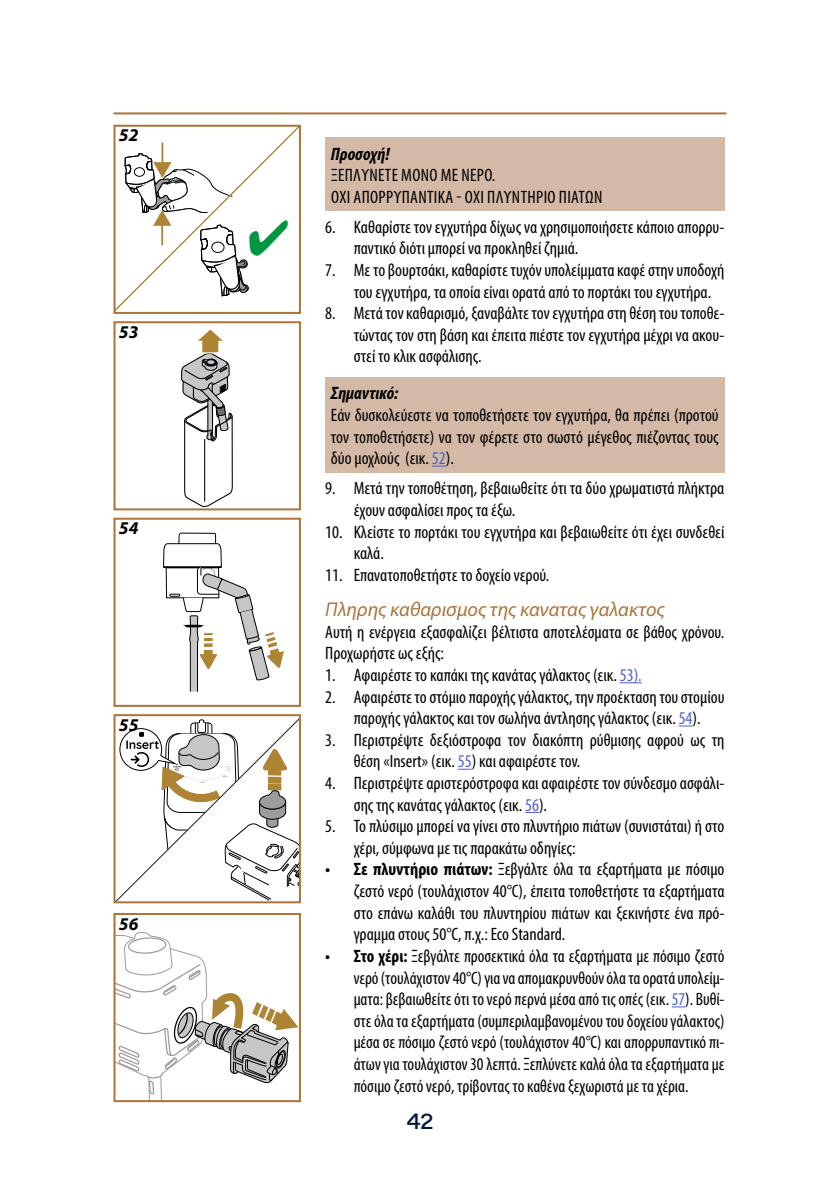
<style>
.page{position:relative;width:840px;height:1191px;background:#fff}
.page>*{position:absolute;margin:0;border:0;box-sizing:border-box;transform-origin:0 0}
.t1{font:500 22px "De Longhi Sans";color:#02183e}
.t2{font:italic 20px "Myriad Pro";color:#aa743a}
.t3{font:condensed 18px/21.6px "Myriad Pro";color:#000}
.t4{font:condensed 18px/21.6px "Myriad Pro";letter-spacing:.02em;color:#000}
.t5{font:italic 700 condensed 18px "Myriad Pro";color:#000}
.t6{font:italic 700 18px "Myriad Pro";color:#000}
.s1{color:#4f5cd6}
.s2{font-weight:700}
</style>
<div class="page">
<hr style="left:113px;top:112px;width:613px;height:2px;background:#aa743a">
<svg style="left:619px;top:682px;width:22px;height:1px"></svg>
<svg style="left:678px;top:725px;width:14px;height:1px"></svg>
<svg style="left:458px;top:768px;width:13px;height:1px"></svg>
<svg style="left:525px;top:812px;width:13px;height:1px"></svg>
<svg style="left:671px;top:1006px;width:13px;height:1px"></svg>
<div style="left:325px;top:137px;width:399px;height:74px;background:#d4b9a6"></div>
<div style="left:325px;top:377px;width:399px;height:96px;background:#d4b9a6"></div>
<svg style="left:432px;top:465px;width:13px;height:1px"></svg>
<div style="left:113px;top:125px;width:188px;height:189px;border:2px solid #aa743a"></div>
<svg style="left:181px;top:329px;width:52px;height:178px"></svg>
<div style="left:113px;top:321px;width:188px;height:189px;border:2px solid #aa743a"></div>
<svg style="left:163px;top:532px;width:122px;height:160px"></svg>
<div style="left:113px;top:518px;width:188px;height:189px;border:2px solid #aa743a"></div>
<svg style="left:116px;top:719px;width:182px;height:181px"></svg>
<div style="left:113px;top:714px;width:188px;height:189px;border:2px solid #aa743a"></div>
<svg style="left:116px;top:931px;width:182px;height:168px"></svg>
<div style="left:113px;top:913px;width:188px;height:189px;border:2px solid #aa743a"></div>
<svg style="left:114px;top:126px;width:186px;height:187px"></svg>
<p class="t6" style="left:119px;top:124px;width:21px">52</p>
<p class="t6" style="left:119px;top:320px;width:21px">53</p>
<p class="t6" style="left:119px;top:516px;width:21px">54</p>
<p class="t6" style="left:119px;top:713px;width:21px">55</p>
<p class="t6" style="left:119px;top:911px;width:21px">56</p>
<p class="t5" style="left:331px;top:142px;width:60px">Προσοχή!</p>
<p class="t4" style="left:331px;top:164px;width:272px">ΞΕΠΛΎΝΕΤΕ ΜΌΝΟ ΜΕ ΝΕΡΌ.<br>ΌΧΙ ΑΠΟΡΡΥΠΑΝΤΙΚΆ - ΌΧΙ ΠΛΥΝΤΉΡΙΟ ΠΙΆΤΩΝ</p>
<p class="t3" style="left:353px;top:216px;width:372px;text-indent:-28px">6. Καθαρίστε τον εγχυτήρα δίχως να χρησιμοποιήσετε κάποιο απορρυ&shy;παντικό διότι μπορεί να προκληθεί ζημιά.</p>
<p class="t3" style="left:353px;top:259px;width:372px;text-indent:-28px">7. Με το βουρτσάκι, καθαρίστε τυχόν υπολείμματα καφέ στην υποδοχή του εγχυτήρα, τα οποία είναι ορατά από το πορτάκι του εγχυτήρα.</p>
<p class="t3" style="left:353px;top:302px;width:372px;text-align:justify;text-indent:-28px">8. Μετά τον καθαρισμό, ξαναβάλτε τον εγχυτήρα στη θέση του τοποθε&shy;τώντας τον στη βάση και έπειτα πιέστε τον εγχυτήρα μέχρι να ακου&shy;στεί το κλικ ασφάλισης.</p>
<p class="t5" style="left:331px;top:382px;width:69px">Σημαντικό:</p>
<p class="t3" style="left:331px;top:404px;width:389px;text-align:justify">Εάν δυσκολεύεστε να τοποθετήσετε τον εγχυτήρα, θα πρέπει (προτού τον τοποθετήσετε) να τον φέρετε στο σωστό μέγεθος πιέζοντας τους δύο μοχλούς (εικ. <span class="s1">52</span>).</p>
<p class="t3" style="left:353px;top:477px;width:372px;text-indent:-28px">9. Μετά την τοποθέτηση, βεβαιωθείτε ότι τα δύο χρωματιστά πλήκτρα έχουν ασφαλίσει προς τα έξω.</p>
<p class="t3" style="left:353px;top:520px;width:372px;text-indent:-28px">10. Κλείστε το πορτάκι του εγχυτήρα και βεβαιωθείτε ότι έχει συνδεθεί καλά.</p>
<p class="t3" style="left:325px;top:564px;width:225px">11. Επανατοποθετήστε το δοχείο νερού.</p>
<p class="t2" style="left:325px;top:597px;width:341px">Πληρης καθαρισμος της κανατας γαλακτος</p>
<p class="t3" style="left:325px;top:621px;width:400px">Αυτή η ενέργεια εξασφαλίζει βέλτιστα αποτελέσματα σε βάθος χρόνου.<br>Προχωρήστε ως εξής:</p>
<p class="t3" style="left:325px;top:664px;width:318px">1. Αφαιρέστε το καπάκι της κανάτας γάλακτος (εικ. <span class="s1">53).</span></p>
<p class="t3" style="left:325px;top:685px;width:400px;text-align:center">2. Αφαιρέστε το στόμιο παροχής γάλακτος, την προέκταση του στομίου παροχής γάλακτος και τον σωλήνα άντλησης γάλακτος (εικ. <span class="s1">54</span>).</p>
<p class="t3" style="left:353px;top:729px;width:372px;text-indent:-28px">3. Περιστρέψτε δεξιόστροφα τον διακόπτη ρύθμισης αφρού ως τη θέση «Insert» (εικ. <span class="s1">55</span>) και αφαιρέστε τον.</p>
<p class="t3" style="left:353px;top:772px;width:372px;text-indent:-28px">4. Περιστρέψτε αριστερόστροφα και αφαιρέστε τον σύνδεσμο ασφάλι&shy;σης της κανάτας γάλακτος (εικ. <span class="s1">56</span>).</p>
<p class="t3" style="left:353px;top:815px;width:372px;text-indent:-28px">5. Το πλύσιμο μπορεί να γίνει στο πλυντήριο πιάτων (συνιστάται) ή στο χέρι, σύμφωνα με τις παρακάτω οδηγίες:</p>
<p class="t3" style="left:353px;top:858px;width:372px;text-align:justify;text-indent:-28px"><span class="s2">• Σε πλυντήριο πιάτων:</span> Ξεβγάλτε όλα τα εξαρτήματα με πόσιμο ζεστό νερό (τουλάχιστον 40°C), έπειτα τοποθετήστε τα εξαρτήματα στο επάνω καλάθι του πλυντηρίου πιάτων και ξεκινήστε ένα πρό&shy;γραμμα στους 50°C, π.χ.: Eco Standard.</p>
<p class="t3" style="left:353px;top:945px;width:372px;text-align:justify;text-indent:-28px"><span class="s2">• Στο χέρι:</span> Ξεβγάλτε προσεκτικά όλα τα εξαρτήματα με πόσιμο ζεστό νερό (τουλάχιστον 40°C) για να απομακρυνθούν όλα τα ορατά υπολείμ&shy;ματα: βεβαιωθείτε ότι το νερό περνά μέσα από τις οπές (εικ. <span class="s1">57</span>). Βυθί&shy;στε όλα τα εξαρτήματα (συμπεριλαμβανομένου του δοχείου γάλακτος) μέσα σε πόσιμο ζεστό νερό (τουλάχιστον 40°C) και απορρυπαντικό πι&shy;άτων για τουλάχιστον 30 λεπτά. Ξεπλύνετε καλά όλα τα εξαρτήματα με πόσιμο ζεστό νερό, τρίβοντας το καθένα ξεχωριστά με τα χέρια.</p>
<p class="t1" style="left:406px;top:1108px;width:28px">42</p>
</div>
